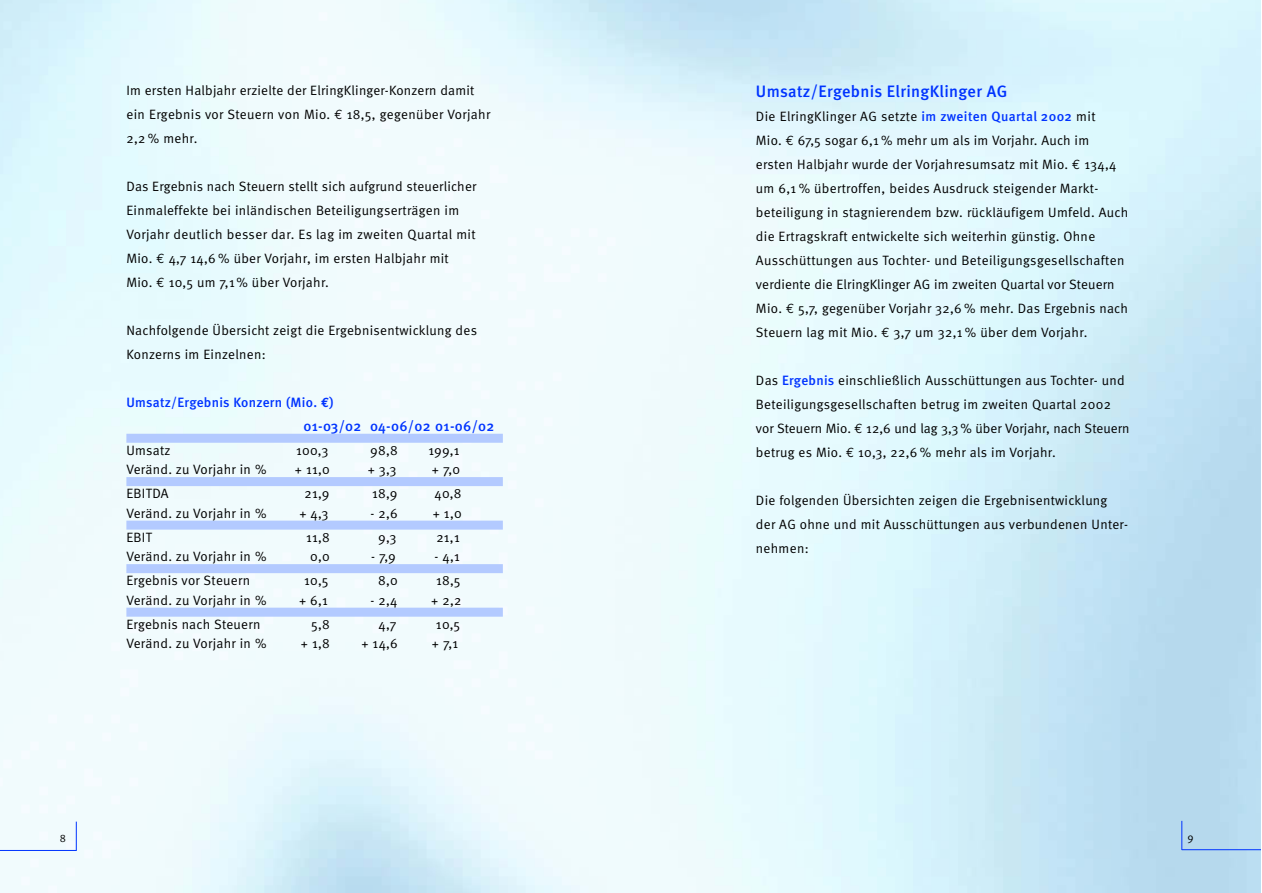
<style>
.page{position:relative;width:1262px;height:893px;background:#fff}
.page>*{position:absolute;margin:0;border:0;box-sizing:border-box;transform-origin:0 0}
.t1{font:500 16.5px "Meta";letter-spacing:.02em;color:#03f}
.t2{font:500 14.25px "Meta";letter-spacing:.01em;color:#03f}
.t3{font:13.5px/24px "Meta Normal";letter-spacing:.025em;color:#000}
.t4{font:500 13.5px "Meta";letter-spacing:.02em;color:#03f}
.t5{font:10.8px "Meta Normal";color:#000}
.s1{font-family:"Euro Mono"}
.s2{font-family:"Euro Mono";font-weight:700}
.s3{font-family:"Meta";font-weight:500;color:#03f}
</style>
<div class="page">
<hr style="left:1181px;top:849px;width:79px;height:1px;background:#03f">
<svg style="left:1181px;top:820px;width:1px;height:29px"></svg>
<div style="left:126px;top:434px;width:377px;height:8px;background:#b3caff"></div>
<div style="left:126px;top:477px;width:377px;height:9px;background:#b3caff"></div>
<div style="left:126px;top:520px;width:377px;height:9px;background:#b3caff"></div>
<div style="left:126px;top:564px;width:377px;height:9px;background:#b3caff"></div>
<div style="left:126px;top:607px;width:377px;height:9px;background:#b3caff"></div>
<hr style="left:1px;top:850px;width:76px;height:1px;background:#03f">
<svg style="left:76px;top:821px;width:1px;height:29px"></svg>
<p class="t3" style="left:126px;top:79px;width:365px">Im ersten Halbjahr erzielte der ElringKlinger-Konzern damit ein Ergebnis vor Steuern von Mio. <span class="s1">€</span> 18,5, gegenüber Vorjahr<br>2,2 % mehr.</p>
<p class="t3" style="left:126px;top:175px;width:351px">Das Ergebnis nach Steuern stellt sich aufgrund steuerlicher Einmaleffekte bei inländischen Beteiligungserträgen im Vorjahr deutlich besser dar. Es lag im zweiten Quartal mit Mio. <span class="s1">€</span> 4,7 14,6 % über Vorjahr, im ersten Halbjahr mit Mio. <span class="s1">€</span> 10,5 um 7,1% über Vorjahr.</p>
<p class="t3" style="left:126px;top:319px;width:352px">Nachfolgende Übersicht zeigt die Ergebnisentwicklung des<br>Konzerns im Einzelnen:</p>
<p class="t4" style="left:126px;top:397px;width:209px">Umsatz/Ergebnis Konzern (Mio. <span class="s2">€</span>)</p>
<p class="t2" style="left:303px;top:420px;width:192px">01-03/02 04-06/02 01-06/02</p>
<p class="t3" style="left:126px;top:439px;width:46px">Umsatz</p>
<p class="t3" style="left:296px;top:439px;width:34px">100,3</p>
<p class="t3" style="left:370px;top:439px;width:29px">98,8</p>
<p class="t3" style="left:428px;top:439px;width:33px">199,1</p>
<p class="t3" style="left:126px;top:458px;width:142px">Veränd. zu Vorjahr in %</p>
<p class="t3" style="left:295px;top:458px;width:36px">+ 11,0</p>
<p class="t3" style="left:368px;top:458px;width:30px">+ 3,3</p>
<p class="t3" style="left:432px;top:458px;width:30px">+ 7,0</p>
<p class="t3" style="left:126px;top:482px;width:44px">EBITDA</p>
<p class="t3" style="left:304px;top:482px;width:26px">21,9</p>
<p class="t3" style="left:372px;top:482px;width:27px">18,9</p>
<p class="t3" style="left:434px;top:482px;width:28px">40,8</p>
<p class="t3" style="left:126px;top:502px;width:142px">Veränd. zu Vorjahr in %</p>
<p class="t3" style="left:299px;top:502px;width:31px">+ 4,3</p>
<p class="t3" style="left:370px;top:502px;width:29px">- 2,6</p>
<p class="t3" style="left:433px;top:502px;width:30px">+ 1,0</p>
<p class="t3" style="left:126px;top:526px;width:27px">EBIT</p>
<p class="t3" style="left:306px;top:526px;width:25px">11,8</p>
<p class="t3" style="left:378px;top:526px;width:20px">9,3</p>
<p class="t3" style="left:436px;top:526px;width:25px">21,1</p>
<p class="t3" style="left:126px;top:545px;width:142px">Veränd. zu Vorjahr in %</p>
<p class="t3" style="left:310px;top:545px;width:21px">0,0</p>
<p class="t3" style="left:371px;top:545px;width:26px">- 7,9</p>
<p class="t3" style="left:434px;top:545px;width:27px">- 4,1</p>
<p class="t3" style="left:126px;top:569px;width:125px">Ergebnis vor Steuern</p>
<p class="t3" style="left:304px;top:569px;width:26px">10,5</p>
<p class="t3" style="left:378px;top:569px;width:21px">8,0</p>
<p class="t3" style="left:436px;top:569px;width:26px">18,5</p>
<p class="t3" style="left:126px;top:589px;width:142px">Veränd. zu Vorjahr in %</p>
<p class="t3" style="left:299px;top:589px;width:30px">+ 6,1</p>
<p class="t3" style="left:370px;top:589px;width:28px">- 2,4</p>
<p class="t3" style="left:431px;top:589px;width:32px">+ 2,2</p>
<p class="t3" style="left:126px;top:613px;width:135px">Ergebnis nach Steuern</p>
<p class="t3" style="left:311px;top:613px;width:20px">5,8</p>
<p class="t3" style="left:378px;top:613px;width:19px">4,7</p>
<p class="t3" style="left:436px;top:613px;width:26px">10,5</p>
<p class="t3" style="left:126px;top:632px;width:142px">Veränd. zu Vorjahr in %</p>
<p class="t3" style="left:301px;top:632px;width:30px">+ 1,8</p>
<p class="t3" style="left:361px;top:632px;width:38px">+ 14,6</p>
<p class="t3" style="left:432px;top:632px;width:28px">+ 7,1</p>
<p class="t5" style="left:60px;top:834px;width:8px">8</p>
<p class="t1" style="left:756px;top:85px;width:253px">Umsatz/Ergebnis ElringKlinger AG</p>
<p class="t3" style="left:756px;top:105px;width:374px">Die ElringKlinger AG setzte <span class="s3">im zweiten Quartal 2002</span> mit<br>Mio. <span class="s1">€</span> 67,5 sogar 6,1 % mehr um als im Vorjahr. Auch im ersten Halbjahr wurde der Vorjahresumsatz mit Mio. <span class="s1">€</span> 134,4 um 6,1 % übertroffen, beides Ausdruck steigender Markt&shy;beteiligung in stagnierendem bzw. rückläufigem Umfeld. Auch die Ertragskraft entwickelte sich weiterhin günstig. Ohne Ausschüttungen aus Tochter- und Beteiligungsgesellschaften verdiente die ElringKlinger AG im zweiten Quartal vor Steuern Mio. <span class="s1">€</span> 5,7, gegenüber Vorjahr 32,6 % mehr. Das Ergebnis nach Steuern lag mit Mio. <span class="s1">€</span> 3,7 um 32,1 % über dem Vorjahr.</p>
<p class="t3" style="left:756px;top:369px;width:375px">Das <span class="s3">Ergebnis</span> einschließlich Ausschüttungen aus Tochter- und Beteiligungsgesellschaften betrug im zweiten Quartal 2002 vor Steuern Mio. <span class="s1">€</span> 12,6 und lag 3,3 % über Vorjahr, nach Steuern betrug es Mio. <span class="s1">€</span> 10,3, 22,6 % mehr als im Vorjahr.</p>
<p class="t3" style="left:756px;top:489px;width:374px">Die folgenden Übersichten zeigen die Ergebnisentwicklung der AG ohne und mit Ausschüttungen aus verbundenen Unter&shy;nehmen:</p>
<p class="t5" style="left:1187px;top:833px;width:8px">9</p>
</div>
